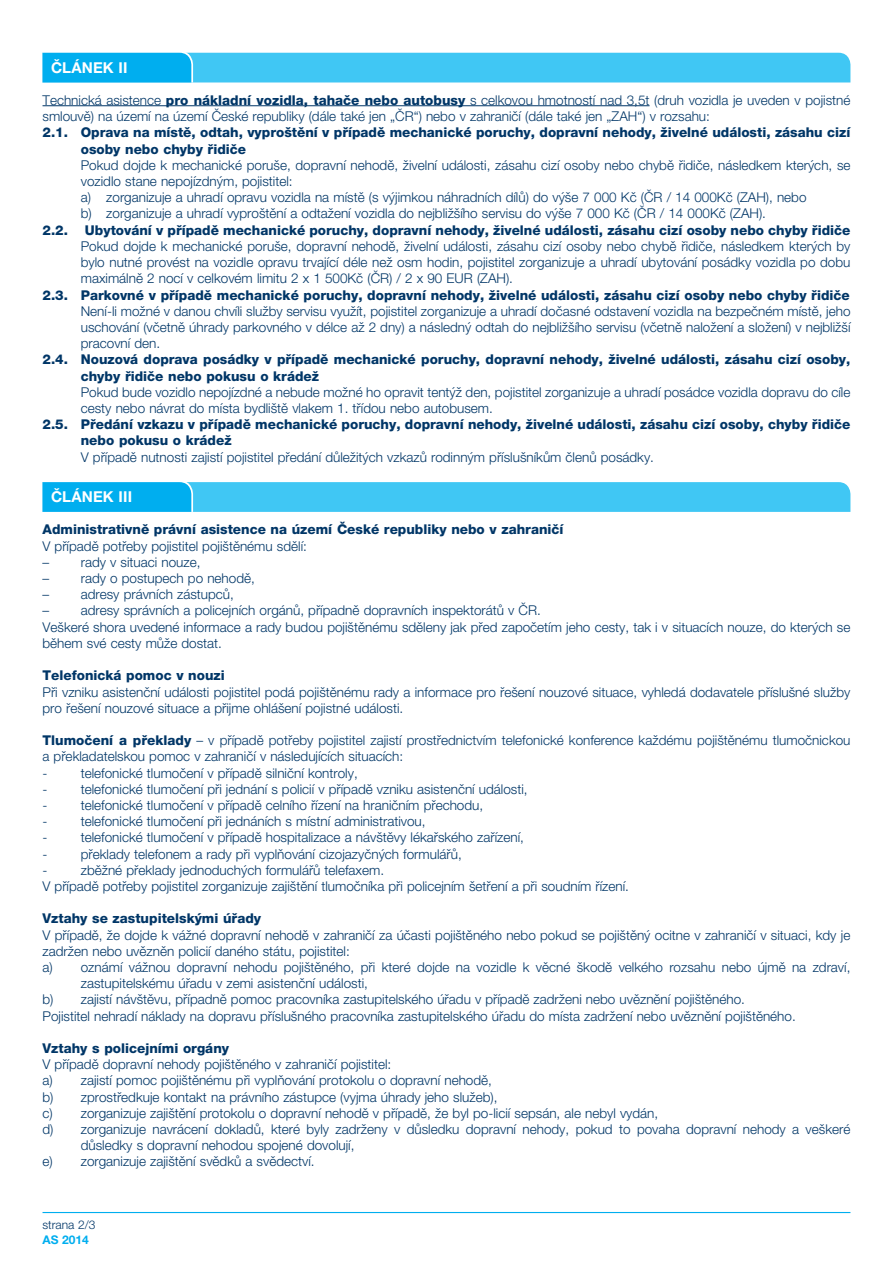
<style>
.page{position:relative;width:893px;height:1263px;background:#fff}
.page>*{position:absolute;margin:0;border:0;box-sizing:border-box;transform-origin:0 0}
.t1{font:700 15px "Helvetica Neue LT Pro";letter-spacing:.01em;color:#fff}
.t2{font:300 13.5px/16.2px "Helvetica Neue LT Pro";color:#003667}
.t3{font:800 13.5px/16.2px "Helvetica Neue LT Pro";color:#003667}
.t4{font:300 12px "Helvetica Neue LT Pro";color:#003667}
.t5{font:700 12px "Helvetica Neue LT Pro";color:#00aeef}
.s1{font-weight:800}
</style>
<div class="page">
<hr style="left:43px;top:1212px;width:807px;height:1px;background:#00aeef">
<hr style="left:43px;top:105px;width:607px;height:1px;background:#003667">
<svg style="left:43px;top:52px;width:807px;height:30px;background:#39c3f3"></svg>
<svg style="left:43px;top:482px;width:807px;height:30px;background:#35c2f3"></svg>
<p class="t1" style="left:51px;top:58px;width:78px">ČLÁNEK II</p>
<p class="t2" style="left:43px;top:92px;width:809px">Technická asistence <span class="s1">pro nákladní vozidla, tahače nebo autobusy</span> s celkovou hmotností nad 3,5t (druh vozidla je uveden v pojistné smlouvě) na území na území České republiky (dále také jen „ČR“) nebo v zahraničí (dále také jen „ZAH“) v rozsahu:</p>
<p class="t3" style="left:81px;top:125px;width:771px;text-indent:-38px">2.1. Oprava na místě, odtah, vyproštění v případě mechanické poruchy, dopravní nehody, živelné události, zásahu cizí osoby nebo chyby řidiče</p>
<p class="t2" style="left:81px;top:157px;width:771px">Pokud dojde k mechanické poruše, dopravní nehodě, živelní události, zásahu cizí osoby nebo chybě řidiče, následkem kterých, se vozidlo stane nepojízdným, pojistitel:<br>a) zorganizuje a uhradí opravu vozidla na místě (s výjimkou náhradních dílů) do výše 7 000 Kč (ČR / 14 000Kč (ZAH), nebo<br>b) zorganizuje a uhradí vyproštění a odtažení vozidla do nejbližšího servisu do výše 7 000 Kč (ČR / 14 000Kč (ZAH).</p>
<p class="t3" style="left:43px;top:222px;width:27px">2.2.</p>
<p class="t3" style="left:85px;top:222px;width:767px">Ubytování v případě mechanické poruchy, dopravní nehody, živelné události, zásahu cizí osoby nebo chyby řidiče</p>
<p class="t2" style="left:81px;top:238px;width:771px;text-align:justify">Pokud dojde k mechanické poruše, dopravní nehodě, živelní události, zásahu cizí osoby nebo chybě řidiče, následkem kterých by bylo nutné provést na vozidle opravu trvající déle než osm hodin, pojistitel zorganizuje a uhradí ubytování posádky vozidla po dobu maximálně 2 nocí v celkovém limitu 2 x 1 500Kč (ČR) / 2 x 90 EUR (ZAH).</p>
<p class="t3" style="left:43px;top:287px;width:809px">2.3. Parkovné v případě mechanické poruchy, dopravní nehody, živelné události, zásahu cizí osoby nebo chyby řidiče</p>
<p class="t2" style="left:81px;top:302px;width:771px;text-align:justify">Není-li možné v danou chvíli služby servisu využít, pojistitel zorganizuje a uhradí dočasné odstavení vozidla na bezpečném místě, jeho uschování (včetně úhrady parkovného v délce až 2 dny) a následný odtah do nejbližšího servisu (včetně naložení a složení) v nejbližší pracovní den.</p>
<p class="t3" style="left:81px;top:351px;width:771px;text-indent:-38px">2.4. Nouzová doprava posádky v případě mechanické poruchy, dopravní nehody, živelné události, zásahu cizí osoby, chyby řidiče nebo pokusu o krádež</p>
<p class="t2" style="left:81px;top:383px;width:771px">Pokud bude vozidlo nepojízdné a nebude možné ho opravit tentýž den, pojistitel zorganizuje a uhradí posádce vozidla dopravu do cíle cesty nebo návrat do místa bydliště vlakem 1. třídou nebo autobusem.</p>
<p class="t3" style="left:81px;top:416px;width:771px;text-indent:-38px">2.5. Předání vzkazu v případě mechanické poruchy, dopravní nehody, živelné události, zásahu cizí osoby, chyby řidiče nebo pokusu o krádež</p>
<p class="t2" style="left:81px;top:448px;width:575px">V případě nutnosti zajistí pojistitel předání důležitých vzkazů rodinným příslušníkům členů posádky.</p>
<p class="t1" style="left:51px;top:487px;width:83px">ČLÁNEK III</p>
<p class="t3" style="left:43px;top:521px;width:522px">Administrativně právní asistence na území České republiky nebo v zahraničí</p>
<p class="t2" style="left:43px;top:537px;width:266px">V případě potřeby pojistitel pojištěnému sdělí:</p>
<p class="t2" style="left:43px;top:554px;width:159px">– rady v situaci nouze,</p>
<p class="t2" style="left:43px;top:570px;width:214px">– rady o postupech po nehodě,</p>
<p class="t2" style="left:43px;top:586px;width:193px">– adresy právních zástupců,</p>
<p class="t2" style="left:43px;top:602px;width:809px">– adresy správních a policejních orgánů, případně dopravních inspektorátů v ČR.<br>Veškeré shora uvedené informace a rady budou pojištěnému sděleny jak před započetím jeho cesty, tak i v situacích nouze, do kterých se během své cesty může dostat.</p>
<p class="t3" style="left:43px;top:667px;width:184px">Telefonická pomoc v nouzi</p>
<p class="t2" style="left:43px;top:683px;width:809px">Při vzniku asistenční události pojistitel podá pojištěnému rady a informace pro řešení nouzové situace, vyhledá dodavatele příslušné služby pro řešení nouzové situace a přijme ohlášení pojistné události.</p>
<p class="t2" style="left:43px;top:732px;width:809px"><span class="s1">Tlumočení a překlady</span> – v případě potřeby pojistitel zajistí prostřednictvím telefonické konference každému pojištěnému tlumočnickou a překladatelskou pomoc v zahraničí v následujících situacích:<br>-</p>
<p class="t2" style="left:81px;top:764px;width:278px">telefonické tlumočení v případě silniční kontroly,</p>
<p class="t2" style="left:43px;top:780px;width:6px">-</p>
<p class="t2" style="left:81px;top:780px;width:448px">telefonické tlumočení při jednání s policií v případě vzniku asistenční události,</p>
<p class="t2" style="left:43px;top:797px;width:6px">-</p>
<p class="t2" style="left:81px;top:797px;width:404px">telefonické tlumočení v případě celního řízení na hraničním přechodu,</p>
<p class="t2" style="left:43px;top:813px;width:6px">-</p>
<p class="t2" style="left:81px;top:813px;width:346px">telefonické tlumočení při jednáních s místní administrativou,</p>
<p class="t2" style="left:43px;top:829px;width:6px">-</p>
<p class="t2" style="left:81px;top:829px;width:445px">telefonické tlumočení v případě hospitalizace a návštěvy lékařského zařízení,</p>
<p class="t2" style="left:43px;top:845px;width:6px">-</p>
<p class="t2" style="left:81px;top:845px;width:382px">překlady telefonem a rady při vyplňování cizojazyčných formulářů,</p>
<p class="t2" style="left:43px;top:861px;width:6px">-</p>
<p class="t2" style="left:43px;top:861px;width:588px;text-indent:38px">zběžné překlady jednoduchých formulářů telefaxem.<br>V případě potřeby pojistitel zorganizuje zajištění tlumočníka při policejním šetření a při soudním řízení.</p>
<p class="t3" style="left:43px;top:910px;width:220px">Vztahy se zastupitelskými úřady</p>
<p class="t2" style="left:43px;top:926px;width:809px">V případě, že dojde k vážné dopravní nehodě v zahraničí za účasti pojištěného nebo pokud se pojištěný ocitne v zahraničí v situaci, kdy je</p>
<p class="t2" style="left:43px;top:942px;width:309px">zadržen nebo uvězněn policií daného státu, pojistitel:</p>
<p class="t2" style="left:43px;top:959px;width:809px">a) oznámí vážnou dopravní nehodu pojištěného, při které dojde na vozidle k věcné škodě velkého rozsahu nebo újmě na zdraví,</p>
<p class="t2" style="left:81px;top:975px;width:289px">zastupitelskému úřadu v zemi asistenční události,</p>
<p class="t2" style="left:43px;top:991px;width:704px">b) zajistí návštěvu, případně pomoc pracovníka zastupitelského úřadu v případě zadrženi nebo uvěznění pojištěného.</p>
<p class="t2" style="left:43px;top:1007px;width:755px">Pojistitel nehradí náklady na dopravu příslušného pracovníka zastupitelského úřadu do místa zadržení nebo uvěznění pojištěného.</p>
<p class="t3" style="left:43px;top:1040px;width:188px">Vztahy s policejními orgány</p>
<p class="t2" style="left:43px;top:1056px;width:350px">V případě dopravní nehody pojištěného v zahraničí pojistitel:</p>
<p class="t2" style="left:43px;top:1072px;width:451px">a) zajistí pomoc pojištěnému při vyplňování protokolu o dopravní nehodě,</p>
<p class="t2" style="left:43px;top:1088px;width:456px">b) zprostředkuje kontakt na právního zástupce (vyjma úhrady jeho služeb),</p>
<p class="t2" style="left:43px;top:1104px;width:617px">c) zorganizuje zajištění protokolu o dopravní nehodě v případě, že byl po-licií sepsán, ale nebyl vydán,</p>
<p class="t2" style="left:43px;top:1121px;width:809px">d) zorganizuje navrácení dokladů, které byly zadrženy v důsledku dopravní nehody, pokud to povaha dopravní nehody a veškeré</p>
<p class="t2" style="left:81px;top:1137px;width:275px">důsledky s dopravní nehodou spojené dovolují,</p>
<p class="t2" style="left:43px;top:1153px;width:274px">e) zorganizuje zajištění svědků a svědectví.</p>
<p class="t4" style="left:43px;top:1218px;width:55px">strana 2/3</p>
<p class="t5" style="left:43px;top:1232px;width:48px">AS 2014</p>
</div>
